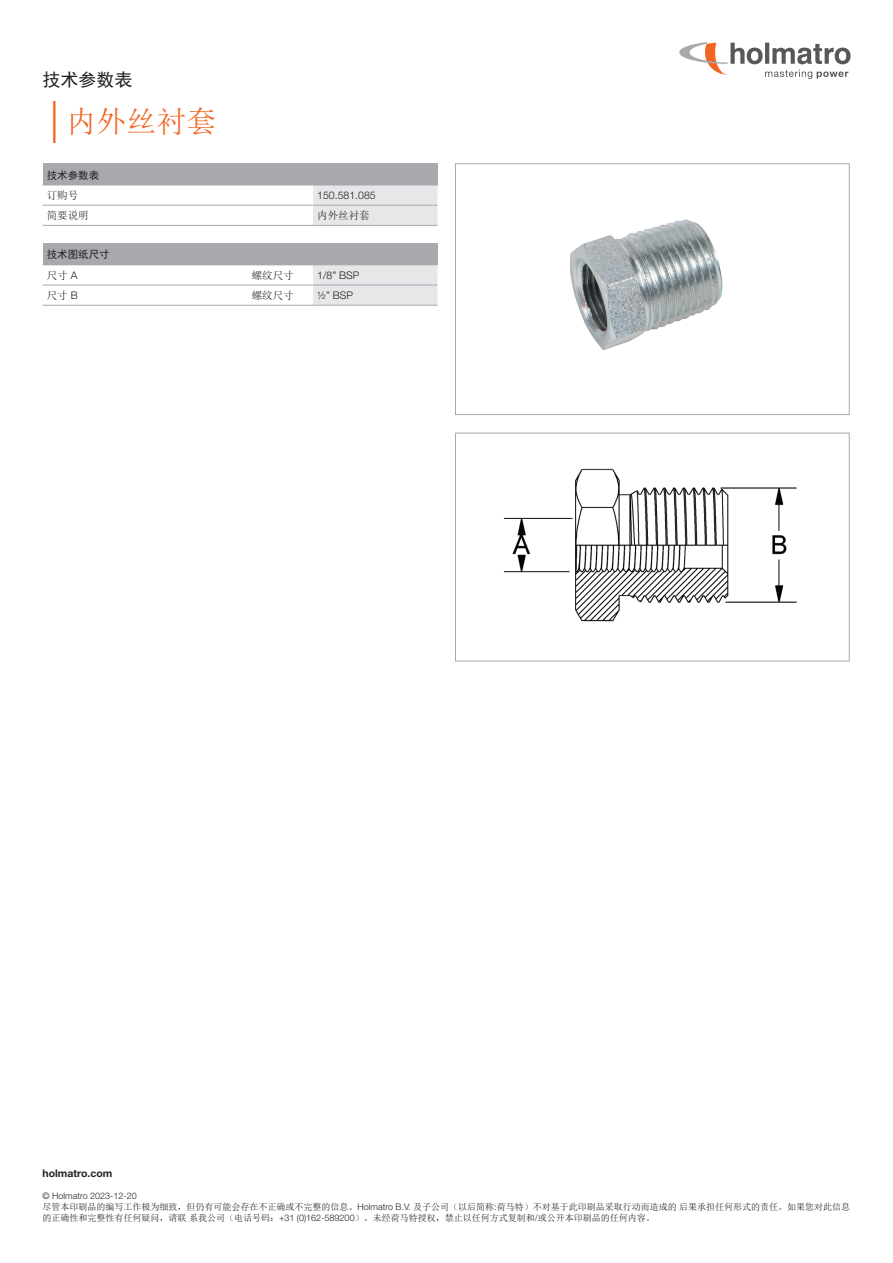
<style>
.page{position:relative;width:893px;height:1263px;background:#fff}
.page>*{position:absolute;margin:0;border:0;box-sizing:border-box;transform-origin:0 0}
.t1{font:30px "Sim Sun";color:#f36421}
.t2{font:18px "Sim Hei";color:#231f20}
.t3{font:10.5px "Sim Sun";color:#231f20}
.t4{font:300 10.5px "Helvetica Neue LT Std";color:#231f20}
.t5{font:700 10.5px "Helvetica Neue LT Std";color:#231f20}
.t6{font:10.5px "Sim Hei";color:#231f20}
.t7{font:9px/10.8px "Sim Sun";color:#231f20}
.t8{font:300 9px "Helvetica Neue LT Std";color:#231f20}
.s1{font-family:"Helvetica Neue LT Std";font-weight:300;font-size:42px}
.s2{font-family:"Helvetica Neue LT Std";font-weight:300}
</style>
<div class="page">
<svg style="left:679px;top:42px;width:171px;height:37px"></svg>
<div style="left:43px;top:164px;width:394px;height:21px;background:#a8a9ad"></div>
<svg style="left:313px;top:164px;width:125px;height:61px"></svg>
<hr style="left:43px;top:185px;width:270px;height:1px;background:#a8a9ad">
<hr style="left:313px;top:185px;width:125px;height:1px;background:#a8a9ad">
<hr style="left:43px;top:225px;width:270px;height:1px;background:#a8a9ad">
<hr style="left:43px;top:205px;width:270px;height:1px;background:#a8a9ad">
<hr style="left:313px;top:225px;width:124px;height:1px;background:#a8a9ad">
<hr style="left:313px;top:205px;width:124px;height:1px;background:#a8a9ad">
<div style="left:43px;top:244px;width:394px;height:21px;background:#a8a9ad"></div>
<svg style="left:313px;top:244px;width:125px;height:61px"></svg>
<hr style="left:43px;top:265px;width:204px;height:1px;background:#a8a9ad">
<hr style="left:247px;top:265px;width:66px;height:1px;background:#a8a9ad">
<hr style="left:313px;top:265px;width:125px;height:1px;background:#a8a9ad">
<hr style="left:43px;top:305px;width:204px;height:1px;background:#a8a9ad">
<hr style="left:43px;top:285px;width:204px;height:1px;background:#a8a9ad">
<hr style="left:247px;top:305px;width:66px;height:1px;background:#a8a9ad">
<hr style="left:247px;top:285px;width:66px;height:1px;background:#a8a9ad">
<hr style="left:313px;top:305px;width:124px;height:1px;background:#a8a9ad">
<hr style="left:313px;top:285px;width:124px;height:1px;background:#a8a9ad">
<img style="left:503px;top:468px;width:294px;height:154px">
<div style="left:455px;top:433px;width:394px;height:228px;border:1px solid #a8a9ad"></div>
<img style="left:570px;top:219px;width:153px;height:131px">
<div style="left:455px;top:164px;width:394px;height:251px;border:1px solid #a8a9ad"></div>
<h2 class="t2" style="left:43px;top:70px;width:91px">技术参数表</h2>
<h1 class="t1" style="left:50px;top:106px;width:168px"><span class="s1">|</span> 内外丝衬套</h1>
<p class="t6" style="left:47px;top:170px;width:54px">技术参数表</p>
<p class="t3" style="left:47px;top:190px;width:33px">订购号</p>
<p class="t4" style="left:317px;top:189px;width:60px">150.581.085</p>
<p class="t3" style="left:47px;top:210px;width:43px">简要说明</p>
<p class="t3" style="left:317px;top:210px;width:54px">内外丝衬套</p>
<p class="t6" style="left:47px;top:249px;width:64px">技术图纸尺寸</p>
<p class="t3" style="left:47px;top:270px;width:32px">尺寸 <span class="s2">A</span></p>
<p class="t3" style="left:252px;top:270px;width:43px">螺纹尺寸</p>
<p class="t4" style="left:317px;top:268px;width:44px">1/8” BSP</p>
<p class="t3" style="left:47px;top:290px;width:32px">尺寸 <span class="s2">B</span></p>
<p class="t3" style="left:252px;top:290px;width:43px">螺纹尺寸</p>
<p class="t4" style="left:317px;top:289px;width:37px">½” BSP</p>
<p class="t5" style="left:43px;top:1167px;width:71px">holmatro.com</p>
<p class="t8" style="left:43px;top:1190px;width:96px">© Holmatro 2023-12-20</p>
<p class="t7" style="left:43px;top:1201px;width:809px">尽管本印刷品的编写工作极为细致，但仍有可能会存在不正确或不完整的信息。<span class="s2">Holmatro B.V.</span> 及子公司（以后简称<span class="s2">:</span>荷马特）不对基于此印刷品采取行动而造成的后果承担任何形式的责任。如果您对此信息的正确性和完整性有任何疑问，请联系我公司（电话号码：<span class="s2">+31 (0)162-589200</span>）。未经荷马特授权，禁止以任何方式复制和<span class="s2">/</span>或公开本印刷品的任何内容。</p>
</div>
